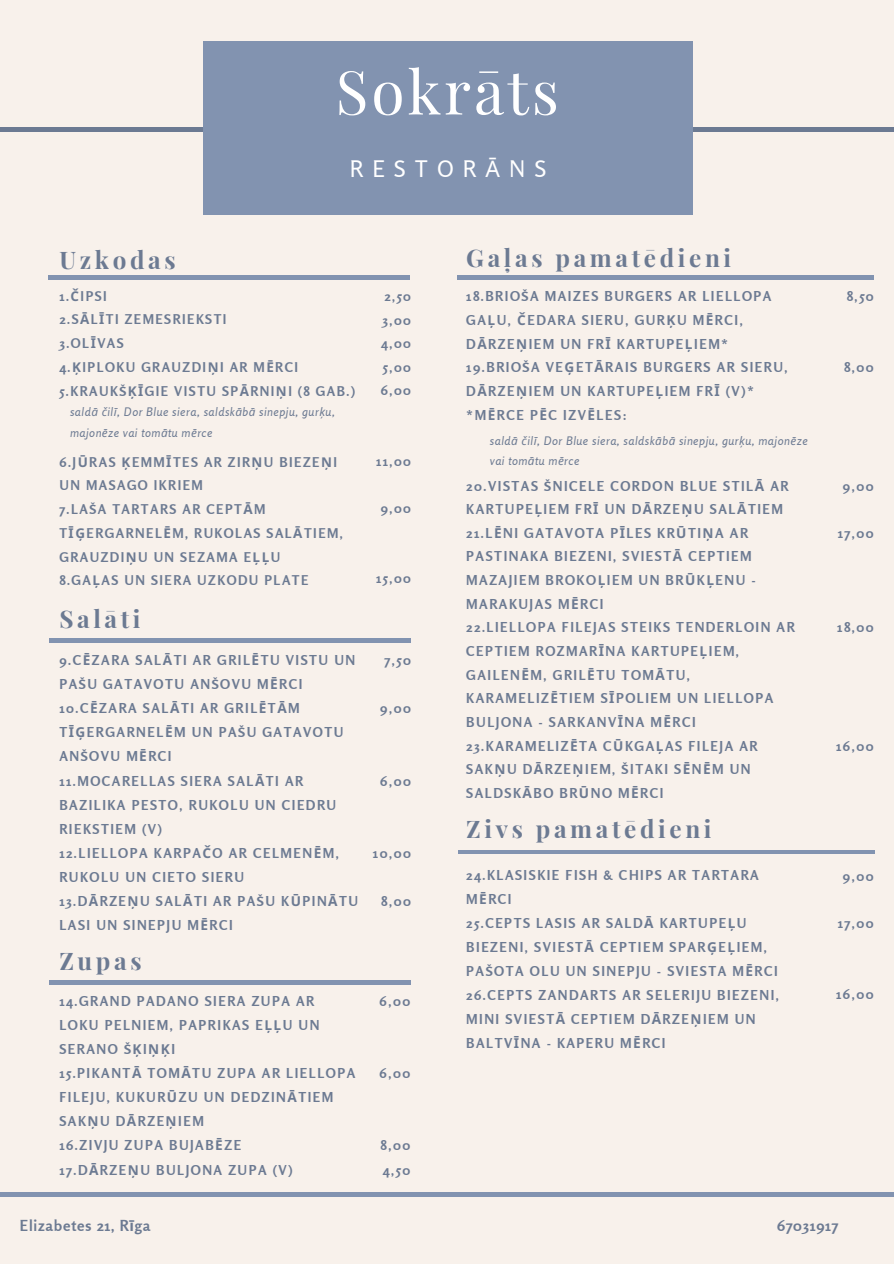
<style>
.page{position:relative;width:894px;height:1264px;background:#fff}
.page>*{position:absolute;margin:0;border:0;box-sizing:border-box;transform-origin:0 0}
.t1{font:60.6px "Playfair Display";letter-spacing:.05em;color:#fff}
.t2{font:700 24.3px "Playfair Display";letter-spacing:.15em;color:#6c7a92}
.t3{font:22.65px "Rosario";letter-spacing:.4em;color:#fff}
.t4{font:700 15.15px "Rosario";letter-spacing:.05em;color:#6c7a92}
.t5{font:700 13.65px/24.2px "Rosario";letter-spacing:.11em;color:#6c7a92}
.t6{font:700 13.35px/23.7px "Rosario";letter-spacing:.11em;color:#6c7a92}
.t7{font:italic 11.7px/20.5px "Rosario";letter-spacing:.04em;color:#6c7a92}
.s1{font-family:"Noto Sans"}
</style>
<div class="page">
<div style="left:0;top:0;width:893px;height:1263px;background:#f8f1eb"></div>
<hr style="left:0;top:128px;width:893px;height:3px;background:#6c7a92">
<div style="left:203px;top:41px;width:489px;height:173px;background:#8293b0"></div>
<hr style="left:0;top:1192px;width:893px;height:4px;background:#8293b0">
<hr style="left:49px;top:276px;width:361px;height:3px;background:#8293b0">
<hr style="left:49px;top:638px;width:362px;height:4px;background:#8293b0">
<hr style="left:49px;top:980px;width:362px;height:4px;background:#8293b0">
<hr style="left:457px;top:276px;width:416px;height:3px;background:#8293b0">
<hr style="left:457px;top:850px;width:417px;height:3px;background:#8293b0">
<p class="t1" style="left:335px;top:49px;width:225px">Sokrāts</p>
<p class="t3" style="left:350px;top:155px;width:198px">RESTOR<span class="s1">Ā</span>NS</p>
<p class="t2" style="left:59px;top:243px;width:118px">Uzkodas</p>
<p class="t6" style="left:59px;top:284px;width:49px">1.<span class="s1">Č</span>IPSI</p>
<p class="t6" style="left:59px;top:307px;width:169px">2.S<span class="s1">Ā</span>L<span class="s1">Ī</span>TI ZEMESRIEKSTI</p>
<p class="t6" style="left:59px;top:331px;width:66px">3.OL<span class="s1">Ī</span>VAS</p>
<p class="t6" style="left:59px;top:355px;width:240px">4.<span class="s1">Ķ</span>IPLOKU GRAUZDI<span class="s1">Ņ</span>I AR M<span class="s1">Ē</span>RCI</p>
<p class="t6" style="left:59px;top:379px;width:297px">5.KRAUKŠ<span class="s1">ĶĪ</span>GIE VISTU SP<span class="s1">Ā</span>RNI<span class="s1">Ņ</span>I (8 GAB.)</p>
<p class="t7" style="left:70px;top:401px;width:266px">sald<span class="s1">ā č</span>il<span class="s1">ī</span>, Dor Blue siera, saldsk<span class="s1">ā</span>b<span class="s1">ā</span> sinepju, gur<span class="s1">ķ</span>u, majon<span class="s1">ē</span>ze vai tom<span class="s1">ā</span>tu m<span class="s1">ē</span>rce</p>
<p class="t6" style="left:59px;top:450px;width:279px">6.J<span class="s1">Ū</span>RAS <span class="s1">Ķ</span>EMM<span class="s1">Ī</span>TES AR ZIR<span class="s1">Ņ</span>U BIEZE<span class="s1">Ņ</span>I</p>
<p class="t6" style="left:59px;top:473px;width:145px">UN MASAGO IKRIEM</p>
<p class="t6" style="left:59px;top:497px;width:285px">7.LAŠA TARTARS AR CEPT<span class="s1">Ā</span>M<br>T<span class="s1">ĪĢ</span>ERGARNEL<span class="s1">Ē</span>M, RUKOLAS SAL<span class="s1">Ā</span>TIEM,</p>
<p class="t6" style="left:59px;top:544px;width:222px">GRAUZDI<span class="s1">Ņ</span>U UN SEZAMA E<span class="s1">ĻĻ</span>U</p>
<p class="t6" style="left:59px;top:568px;width:250px">8.GA<span class="s1">Ļ</span>AS UN SIERA UZKODU PLATE</p>
<p class="t2" style="left:59px;top:602px;width:83px">Salāti</p>
<p class="t5" style="left:59px;top:648px;width:297px">9.C<span class="s1">Ē</span>ZARA SAL<span class="s1">Ā</span>TI AR GRIL<span class="s1">Ē</span>TU VISTU UN<br>PAŠU GATAVOTU ANŠOVU M<span class="s1">Ē</span>RCI</p>
<p class="t5" style="left:59px;top:696px;width:285px">10.C<span class="s1">Ē</span>ZARA SAL<span class="s1">Ā</span>TI AR GRIL<span class="s1">Ē</span>T<span class="s1">Ā</span>M<br>T<span class="s1">ĪĢ</span>ERGARNEL<span class="s1">Ē</span>M UN PAŠU GATAVOTU<br>ANŠOVU M<span class="s1">Ē</span>RCI</p>
<p class="t5" style="left:59px;top:768px;width:278px">11.MOCARELLAS SIERA SAL<span class="s1">Ā</span>TI AR<br>BAZILIKA PESTO, RUKOLU UN CIEDRU<br>RIEKSTIEM (V)</p>
<p class="t5" style="left:59px;top:840px;width:281px">12.LIELLOPA KARPA<span class="s1">Č</span>O AR CELMEN<span class="s1">Ē</span>M,<br>RUKOLU UN CIETO SIERU</p>
<p class="t5" style="left:59px;top:888px;width:300px">13.D<span class="s1">Ā</span>RZE<span class="s1">Ņ</span>U SAL<span class="s1">Ā</span>TI AR PAŠU K<span class="s1">Ū</span>PIN<span class="s1">Ā</span>TU<br>LASI UN SINEPJU M<span class="s1">Ē</span>RCI</p>
<p class="t2" style="left:59px;top:943px;width:84px">Zupas</p>
<p class="t5" style="left:59px;top:988px;width:256px">14.GRAND PADANO SIERA ZUPA AR</p>
<p class="t5" style="left:59px;top:1012px;width:261px">LOKU PELNIEM, PAPRIKAS E<span class="s1">ĻĻ</span>U UN<br>SERANO Š<span class="s1">Ķ</span>I<span class="s1">ŅĶ</span>I</p>
<p class="t5" style="left:59px;top:1060px;width:297px">15.PIKANT<span class="s1">Ā</span> TOM<span class="s1">Ā</span>TU ZUPA AR LIELLOPA<br>FILEJU, KUKUR<span class="s1">Ū</span>ZU UN DEDZIN<span class="s1">Ā</span>TIEM<br>SAK<span class="s1">Ņ</span>U D<span class="s1">Ā</span>RZE<span class="s1">Ņ</span>IEM</p>
<p class="t5" style="left:59px;top:1133px;width:183px">16.ZIVJU ZUPA BUJAB<span class="s1">Ē</span>ZE</p>
<p class="t5" style="left:59px;top:1157px;width:234px">17.D<span class="s1">Ā</span>RZE<span class="s1">Ņ</span>U BULJONA ZUPA (V)</p>
<p class="t6" style="left:384px;top:284px;width:28px">2,50</p>
<p class="t6" style="left:382px;top:308px;width:30px">3,00</p>
<p class="t6" style="left:381px;top:331px;width:31px">4,00</p>
<p class="t6" style="left:383px;top:355px;width:30px">5,00</p>
<p class="t6" style="left:380px;top:378px;width:32px">6,00</p>
<p class="t6" style="left:376px;top:449px;width:36px">11,00</p>
<p class="t6" style="left:380px;top:496px;width:32px">9,00</p>
<p class="t6" style="left:376px;top:566px;width:36px">15,00</p>
<p class="t5" style="left:384px;top:648px;width:28px">7,50</p>
<p class="t5" style="left:380px;top:696px;width:32px">9,00</p>
<p class="t5" style="left:380px;top:768px;width:32px">6,00</p>
<p class="t5" style="left:373px;top:840px;width:40px">10,00</p>
<p class="t5" style="left:381px;top:888px;width:31px">8,00</p>
<p class="t5" style="left:379px;top:988px;width:32px">6,00</p>
<p class="t5" style="left:379px;top:1060px;width:32px">6,00</p>
<p class="t5" style="left:380px;top:1133px;width:31px">8,00</p>
<p class="t5" style="left:383px;top:1157px;width:29px">4,50</p>
<p class="t2" style="left:466px;top:241px;width:266px">Gaļas pamatēdieni</p>
<p class="t5" style="left:466px;top:284px;width:307px;line-height:23.7px">18.BRIOŠA MAIZES BURGERS AR LIELLOPA<br>GA<span class="s1">Ļ</span>U, <span class="s1">Č</span>EDARA SIERU, GUR<span class="s1">Ķ</span>U M<span class="s1">Ē</span>RCI,<br>D<span class="s1">Ā</span>RZE<span class="s1">Ņ</span>IEM UN FR<span class="s1">Ī</span> KARTUPE<span class="s1">Ļ</span>IEM*</p>
<p class="t5" style="left:466px;top:355px;width:323px;line-height:23.7px">19.BRIOŠA VE<span class="s1">Ģ</span>ET<span class="s1">Ā</span>RAIS BURGERS AR SIERU,<br>D<span class="s1">Ā</span>RZE<span class="s1">Ņ</span>IEM UN KARTUPE<span class="s1">Ļ</span>IEM FR<span class="s1">Ī</span> (V)*</p>
<p class="t5" style="left:466px;top:402px;width:162px">*M<span class="s1">Ē</span>RCE P<span class="s1">Ē</span>C IZV<span class="s1">Ē</span>LES:</p>
<p class="t7" style="left:490px;top:430px;width:319px">sald<span class="s1">ā č</span>il<span class="s1">ī</span>, Dor Blue siera, saldsk<span class="s1">ā</span>b<span class="s1">ā</span> sinepju, gur<span class="s1">ķ</span>u, majon<span class="s1">ē</span>ze vai tom<span class="s1">ā</span>tu m<span class="s1">ē</span>rce</p>
<p class="t5" style="left:466px;top:473px;width:323px;line-height:23.7px">20.VISTAS ŠNICELE CORDON BLUE STIL<span class="s1">Ā</span> AR<br>KARTUPE<span class="s1">Ļ</span>IEM FR<span class="s1">Ī</span> UN D<span class="s1">Ā</span>RZE<span class="s1">Ņ</span>U SAL<span class="s1">Ā</span>TIEM</p>
<p class="t5" style="left:466px;top:521px;width:291px;line-height:23.7px">21.L<span class="s1">Ē</span>NI GATAVOTA P<span class="s1">Ī</span>LES KR<span class="s1">Ū</span>TI<span class="s1">Ņ</span>A AR<br>PASTINAKA BIEZENI, SVIEST<span class="s1">Ā</span> CEPTIEM<br>MAZAJIEM BROKO<span class="s1">Ļ</span>IEM UN BR<span class="s1">Ū</span>K<span class="s1">Ļ</span>ENU -<br>MARAKUJAS M<span class="s1">Ē</span>RCI</p>
<p class="t5" style="left:466px;top:615px;width:330px;line-height:23.7px">22.LIELLOPA FILEJAS STEIKS TENDERLOIN AR CEPTIEM ROZMAR<span class="s1">Ī</span>NA KARTUPE<span class="s1">Ļ</span>IEM, GAILEN<span class="s1">Ē</span>M, GRIL<span class="s1">Ē</span>TU TOM<span class="s1">Ā</span>TU, KARAMELIZ<span class="s1">Ē</span>TIEM S<span class="s1">Ī</span>POLIEM UN LIELLOPA BULJONA - SARKANV<span class="s1">Ī</span>NA M<span class="s1">Ē</span>RCI</p>
<p class="t5" style="left:466px;top:733px;width:293px;line-height:23.7px">23.KARAMELIZ<span class="s1">Ē</span>TA C<span class="s1">Ū</span>KGA<span class="s1">Ļ</span>AS FILEJA AR<br>SAK<span class="s1">Ņ</span>U D<span class="s1">Ā</span>RZE<span class="s1">Ņ</span>IEM, ŠITAKI S<span class="s1">Ē</span>N<span class="s1">Ē</span>M UN<br>SALDSK<span class="s1">Ā</span>BO BR<span class="s1">Ū</span>NO M<span class="s1">Ē</span>RCI</p>
<p class="t2" style="left:466px;top:812px;width:247px">Zivs pamatēdieni</p>
<p class="t5" style="left:466px;top:862px;width:294px">24.KLASISKIE FISH &amp; CHIPS AR TARTARA<br>M<span class="s1">Ē</span>RCI</p>
<p class="t5" style="left:466px;top:910px;width:313px">25.CEPTS LASIS AR SALD<span class="s1">Ā</span> KARTUPE<span class="s1">Ļ</span>U<br>BIEZENI, SVIEST<span class="s1">Ā</span> CEPTIEM SPAR<span class="s1">Ģ</span>E<span class="s1">Ļ</span>IEM,<br>PAŠOTA OLU UN SINEPJU - SVIESTA M<span class="s1">Ē</span>RCI</p>
<p class="t5" style="left:466px;top:982px;width:314px">26.CEPTS ZANDARTS AR SELERIJU BIEZENI,<br>MINI SVIEST<span class="s1">Ā</span> CEPTIEM D<span class="s1">Ā</span>RZE<span class="s1">Ņ</span>IEM UN<br>BALTV<span class="s1">Ī</span>NA - KAPERU M<span class="s1">Ē</span>RCI</p>
<p class="t5" style="left:846px;top:284px;width:28px">8,50</p>
<p class="t5" style="left:843px;top:355px;width:31px">8,00</p>
<p class="t5" style="left:842px;top:473px;width:32px">9,00</p>
<p class="t5" style="left:837px;top:520px;width:38px">17,00</p>
<p class="t5" style="left:837px;top:615px;width:38px">18,00</p>
<p class="t5" style="left:836px;top:733px;width:39px">16,00</p>
<p class="t5" style="left:842px;top:863px;width:32px">9,00</p>
<p class="t5" style="left:837px;top:910px;width:38px">17,00</p>
<p class="t5" style="left:836px;top:981px;width:39px">16,00</p>
<p class="t4" style="left:20px;top:1215px;width:132px">Elizabetes 21, R<span class="s1">ī</span>ga</p>
<p class="t4" style="left:777px;top:1215px;width:62px">67031917</p>
</div>
